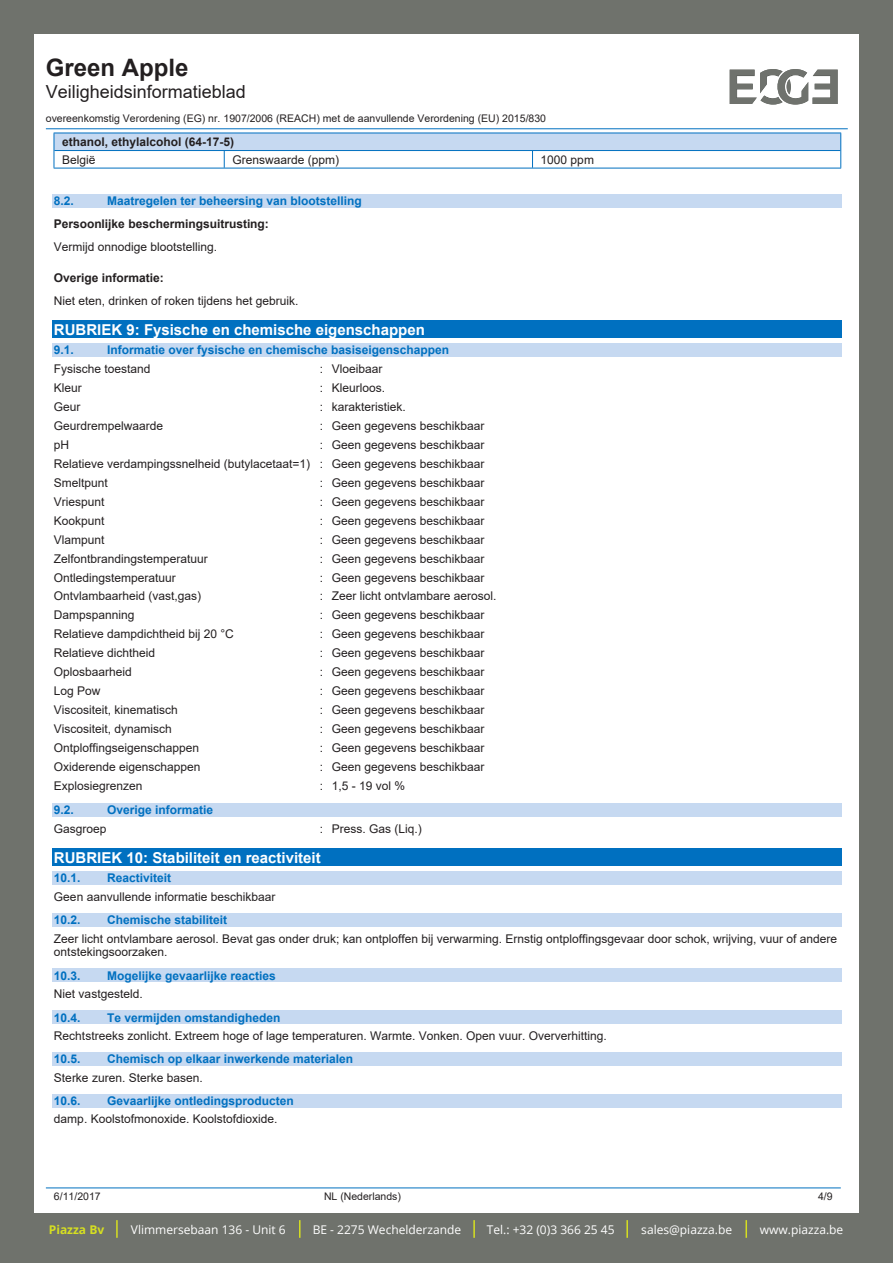
<style>
.page{position:relative;width:893px;height:1263px;background:#6f726c}
.page>*{position:absolute;margin:0;border:0;box-sizing:border-box;transform-origin:0 0}
.t1{font:700 24px "Arial";color:#231f20}
.t2{font:18px "Arial";color:#231f20}
.t3{font:700 15px "Arial";color:#fff}
.t4{font:12px/18.3px "Arial";color:#231f20}
.t5{font:700 12px/18.3px "Arial";color:#0070c0}
.t6{font:12px "Open Sans";color:#fff}
.t7{font:700 12px/17.5px "Arial";color:#231f20}
.t8{font:700 12px "Open Sans";color:#d6df21}
.t9{font:10.5px "Arial";color:#231f20}
.s1{font-weight:400}
.s2{color:#231f20}
.s3{font-weight:400;color:#231f20}
.s4{font-weight:700}
.s5{font-weight:700;color:#0070c0}
</style>
<div class="page">
<div style="left:34px;top:34px;width:825px;height:1178px;background:#fff"></div>
<img style="left:730px;top:69px;width:108px;height:36px">
<svg style="left:116px;top:1220px;width:2px;height:18px"></svg>
<svg style="left:299px;top:1220px;width:2px;height:18px"></svg>
<svg style="left:473px;top:1220px;width:2px;height:18px"></svg>
<svg style="left:626px;top:1220px;width:2px;height:18px"></svg>
<svg style="left:745px;top:1220px;width:2px;height:18px"></svg>
<hr style="left:46px;top:128px;width:802px;height:1px;background:#0070c0">
<hr style="left:46px;top:1187px;width:795px;height:1px;background:#0070c0">
<div style="left:54px;top:133px;width:786px;height:17px;background:#c6d9f1"></div>
<hr style="left:54px;top:133px;width:1px;height:35px;background:#0070c0">
<hr style="left:840px;top:133px;width:1px;height:35px;background:#0070c0">
<svg style="left:224px;top:151px;width:1px;height:17px"></svg>
<svg style="left:532px;top:151px;width:1px;height:17px"></svg>
<hr style="left:54px;top:133px;width:787px;height:1px;background:#0070c0">
<hr style="left:54px;top:150px;width:786px;height:1px;background:#0070c0">
<hr style="left:54px;top:168px;width:787px;height:1px;background:#0070c0">
<div style="left:52px;top:194px;width:789px;height:13px;background:#c6d9f1"></div>
<div style="left:52px;top:321px;width:789px;height:17px;background:#0070c0"></div>
<div style="left:52px;top:343px;width:789px;height:14px;background:#c6d9f1"></div>
<div style="left:52px;top:803px;width:789px;height:14px;background:#c6d9f1"></div>
<div style="left:52px;top:849px;width:789px;height:17px;background:#0070c0"></div>
<div style="left:52px;top:871px;width:789px;height:14px;background:#c6d9f1"></div>
<div style="left:52px;top:913px;width:789px;height:14px;background:#c6d9f1"></div>
<div style="left:52px;top:968px;width:789px;height:14px;background:#c6d9f1"></div>
<div style="left:52px;top:1010px;width:789px;height:14px;background:#c6d9f1"></div>
<div style="left:52px;top:1052px;width:789px;height:14px;background:#c6d9f1"></div>
<div style="left:52px;top:1094px;width:789px;height:14px;background:#c6d9f1"></div>
<p class="t1" style="left:46px;top:51px;width:144px">Green Apple</p>
<p class="t2" style="left:46px;top:79px;width:202px">Veiligheidsinformatieblad</p>
<p class="t9" style="left:46px;top:111px;width:502px">overeenkomstig Verordening (EG) nr. 1907/2006 (REACH) met de aanvullende Verordening (EU) 2015/830</p>
<p class="t7" style="left:62px;top:133px;width:174px">ethanol, ethylalcohol (64-17-5)<br><span class="s1">België</span></p>
<p class="t4" style="left:232px;top:150px;width:108px">Grenswaarde (ppm)</p>
<p class="t4" style="left:541px;top:150px;width:55px">1000 ppm</p>
<p class="t5" style="left:54px;top:192px;width:22px">8.2.</p>
<p class="t5" style="left:54px;top:190px;width:310px;line-height:22.8px;text-indent:53px">Maatregelen ter beheersing van blootstelling<br><span class="s2">Persoonlijke beschermingsuitrusting:<br></span><span class="s3">Vermijd onnodige blootstelling.</span></p>
<p class="t4" style="left:54px;top:266px;width:246px;line-height:22.8px"><span class="s4">Overige informatie:<br></span>Niet eten, drinken of roken tijdens het gebruik.</p>
<p class="t3" style="left:54px;top:320px;width:372px">RUBRIEK 9: Fysische en chemische eigenschappen</p>
<p class="t5" style="left:54px;top:341px;width:22px">9.1.</p>
<p class="t5" style="left:54px;top:341px;width:397px;text-indent:53px">Informatie over fysische en chemische basiseigenschappen<br><span class="s3">Fysische toestand</span></p>
<p class="t4" style="left:320px;top:359px;width:64px">: Vloeibaar</p>
<p class="t4" style="left:54px;top:378px;width:30px">Kleur</p>
<p class="t4" style="left:320px;top:378px;width:67px">: Kleurloos.</p>
<p class="t4" style="left:54px;top:397px;width:28px">Geur</p>
<p class="t4" style="left:320px;top:397px;width:88px">: karakteristiek.</p>
<p class="t4" style="left:54px;top:416px;width:111px">Geurdrempelwaarde</p>
<p class="t4" style="left:320px;top:416px;width:166px">: Geen gegevens beschikbaar</p>
<p class="t4" style="left:54px;top:435px;width:17px">pH</p>
<p class="t4" style="left:54px;top:435px;width:432px;line-height:18.9px;text-align:justify;text-indent:266px">: Geen gegevens beschikbaar Relatieve verdampingssnelheid (butylacetaat=1) : Geen gegevens beschikbaar Smeltpunt</p>
<p class="t4" style="left:320px;top:473px;width:166px">: Geen gegevens beschikbaar</p>
<p class="t4" style="left:54px;top:492px;width:52px">Vriespunt</p>
<p class="t4" style="left:320px;top:492px;width:166px">: Geen gegevens beschikbaar</p>
<p class="t4" style="left:54px;top:511px;width:52px">Kookpunt</p>
<p class="t4" style="left:320px;top:511px;width:166px">: Geen gegevens beschikbaar</p>
<p class="t4" style="left:54px;top:530px;width:52px">Vlampunt</p>
<p class="t4" style="left:320px;top:530px;width:166px">: Geen gegevens beschikbaar</p>
<p class="t4" style="left:54px;top:549px;width:156px">Zelfontbrandingstemperatuur</p>
<p class="t4" style="left:320px;top:549px;width:166px">: Geen gegevens beschikbaar</p>
<p class="t4" style="left:54px;top:568px;width:124px">Ontledingstemperatuur</p>
<p class="t4" style="left:320px;top:568px;width:166px">: Geen gegevens beschikbaar</p>
<p class="t4" style="left:54px;top:587px;width:149px">Ontvlambaarheid (vast,gas)</p>
<p class="t4" style="left:320px;top:587px;width:178px">: Zeer licht ontvlambare aerosol.</p>
<p class="t4" style="left:54px;top:606px;width:82px">Dampspanning</p>
<p class="t4" style="left:320px;top:606px;width:166px">: Geen gegevens beschikbaar</p>
<p class="t4" style="left:54px;top:625px;width:182px">Relatieve dampdichtheid bij 20 °C</p>
<p class="t4" style="left:320px;top:625px;width:166px">: Geen gegevens beschikbaar</p>
<p class="t4" style="left:54px;top:644px;width:103px">Relatieve dichtheid</p>
<p class="t4" style="left:320px;top:644px;width:166px">: Geen gegevens beschikbaar</p>
<p class="t4" style="left:54px;top:663px;width:80px">Oplosbaarheid</p>
<p class="t4" style="left:320px;top:663px;width:166px">: Geen gegevens beschikbaar</p>
<p class="t4" style="left:54px;top:682px;width:48px">Log Pow</p>
<p class="t4" style="left:320px;top:682px;width:166px">: Geen gegevens beschikbaar</p>
<p class="t4" style="left:54px;top:701px;width:126px">Viscositeit, kinematisch</p>
<p class="t4" style="left:320px;top:701px;width:166px">: Geen gegevens beschikbaar</p>
<p class="t4" style="left:54px;top:720px;width:120px">Viscositeit, dynamisch</p>
<p class="t4" style="left:320px;top:720px;width:166px">: Geen gegevens beschikbaar</p>
<p class="t4" style="left:54px;top:739px;width:147px">Ontploffingseigenschappen</p>
<p class="t4" style="left:320px;top:739px;width:166px">: Geen gegevens beschikbaar</p>
<p class="t4" style="left:54px;top:758px;width:148px">Oxiderende eigenschappen</p>
<p class="t4" style="left:320px;top:758px;width:166px">: Geen gegevens beschikbaar</p>
<p class="t4" style="left:54px;top:777px;width:90px">Explosiegrenzen</p>
<p class="t4" style="left:320px;top:777px;width:87px">: 1,5 - 19 vol %</p>
<p class="t5" style="left:54px;top:801px;width:22px">9.2.</p>
<p class="t5" style="left:107px;top:801px;width:107px">Overige informatie</p>
<p class="t4" style="left:54px;top:819px;width:54px">Gasgroep</p>
<p class="t4" style="left:320px;top:819px;width:104px">: Press. Gas (Liq.)</p>
<p class="t3" style="left:54px;top:847px;width:268px">RUBRIEK 10: Stabiliteit en reactiviteit</p>
<p class="t5" style="left:54px;top:869px;width:28px">10.1.</p>
<p class="t4" style="left:54px;top:869px;width:223px;text-indent:53px"><span class="s5">Reactiviteit<br></span>Geen aanvullende informatie beschikbaar</p>
<p class="t5" style="left:54px;top:911px;width:28px">10.2.</p>
<p class="t4" style="left:54px;top:911px;width:785px;text-indent:53px"><span class="s5">Chemische stabiliteit<br></span>Zeer licht ontvlambare aerosol. Bevat gas onder druk; kan ontploffen bij verwarming. Ernstig ontploffingsgevaar door schok, wrijving, vuur of andere</p>
<p class="t4" style="left:54px;top:940px;width:115px;line-height:23.4px">ontstekingsoorzaken.<br><span class="s5">10.3.</span></p>
<p class="t5" style="left:54px;top:967px;width:223px;text-indent:53px">Mogelijke gevaarlijke reacties<br><span class="s3">Niet vastgesteld.</span></p>
<p class="t5" style="left:54px;top:1008px;width:28px">10.4.</p>
<p class="t4" style="left:54px;top:1008px;width:554px;text-indent:53px"><span class="s5">Te vermijden omstandigheden<br></span>Rechtstreeks zonlicht. Extreem hoge of lage temperaturen. Warmte. Vonken. Open vuur. Oververhitting.</p>
<p class="t5" style="left:54px;top:1050px;width:28px">10.5.</p>
<p class="t5" style="left:54px;top:1050px;width:301px;text-indent:53px">Chemisch op elkaar inwerkende materialen<br><span class="s3">Sterke zuren. Sterke basen.</span></p>
<p class="t5" style="left:54px;top:1092px;width:28px">10.6.</p>
<p class="t4" style="left:54px;top:1092px;width:241px;text-indent:53px"><span class="s5">Gevaarlijke ontledingsproducten </span>damp. Koolstofmonoxide. Koolstofdioxide.</p>
<p class="t9" style="left:54px;top:1189px;width:48px">6/11/2017</p>
<p class="t9" style="left:324px;top:1189px;width:79px">NL (Nederlands)</p>
<p class="t9" style="left:818px;top:1189px;width:16px">4/9</p>
<p class="t8" style="left:49px;top:1221px;width:57px">Piazza Bv</p>
<p class="t6" style="left:131px;top:1221px;width:156px">Vlimmersebaan 136 - Unit 6</p>
<p class="t6" style="left:313px;top:1221px;width:150px">BE - 2275 Wechelderzande</p>
<p class="t6" style="left:487px;top:1221px;width:129px">Tel.: +32 (0)3 366 25 45</p>
<p class="t6" style="left:641px;top:1221px;width:92px">sales@piazza.be</p>
<p class="t6" style="left:760px;top:1221px;width:85px">www.piazza.be</p>
</div>
